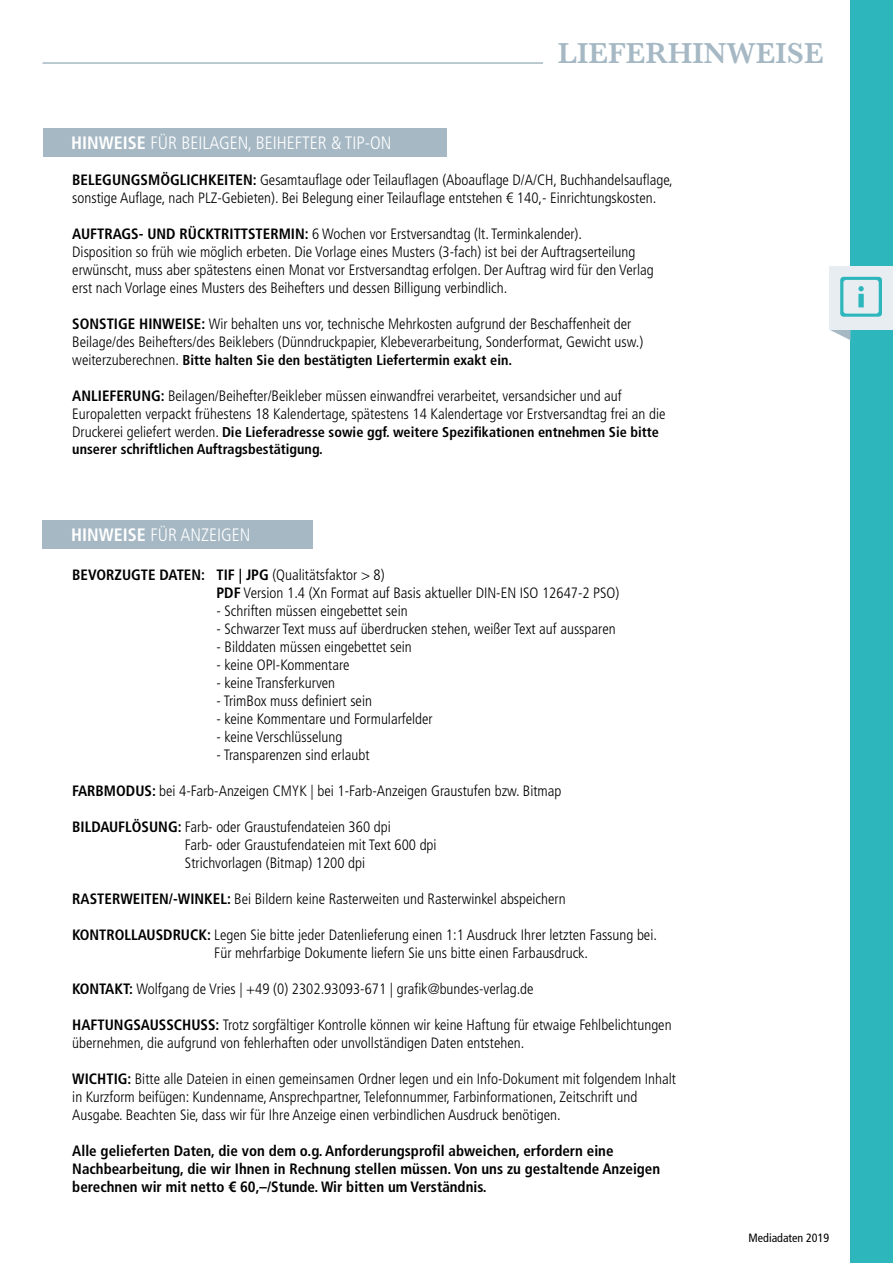
<style>
.page{position:relative;width:893px;height:1263px;background:#fff}
.page>*{position:absolute;margin:0;border:0;box-sizing:border-box;transform-origin:0 0}
.t1{font:600 30px "Baskerville";color:#a5b8c4}
.t2{font:300 condensed 18px "Frutiger LT Std";color:#fff}
.t3{font:300 condensed 15px/18px "Frutiger LT Std";color:#000}
.t4{font:700 condensed 15px/18px "Frutiger LT Std";color:#000}
.t5{font:700 condensed 14.25px/17.1px "Frutiger LT Std";color:#000}
.t6{font:condensed 12px "Frutiger LT Std";color:#000}
.s1{font-weight:700}
.s2{font-weight:300;font-size:15px}
</style>
<div class="page">
<div style="left:850px;top:0;width:43px;height:1263px;background:#2db7bc"></div>
<div style="left:43px;top:128px;width:403px;height:29px;background:#a5b8c4"></div>
<div style="left:43px;top:520px;width:270px;height:29px;background:#a5b8c4"></div>
<hr style="left:43px;top:62px;width:500px;height:2px;background:#a5b8c4">
<svg style="left:830px;top:330px;width:20px;height:10px"></svg>
<div style="left:829px;top:266px;width:64px;height:64px;background:#e7edf1"></div>
<svg style="left:840px;top:277px;width:42px;height:40px"></svg>
<p class="t2" style="left:71px;top:133px;width:322px"><span class="s1">HINWEISE</span> FÜR BEILAGEN, BEIHEFTER &amp; TIP-ON</p>
<h1 class="t1" style="left:558px;top:32px;width:267px">LIEFERHINWEISE</h1>
<p class="t3" style="left:72px;top:171px;width:602px"><span class="s1">BELEGUNGSMÖGLICHKEITEN:</span> Gesamtauflage oder Teilauflagen (Aboauflage D/A/CH, Buchhandelsauflage, sonstige Auflage, nach PLZ-Gebieten). Bei Belegung einer Teilauflage entstehen € 140,- Einrichtungskosten.</p>
<p class="t3" style="left:72px;top:225px;width:583px"><span class="s1">AUFTRAGS- UND RÜCKTRITTSTERMIN:</span> 6 Wochen vor Erstversandtag (lt. Terminkalender).<br>Disposition so früh wie möglich erbeten. Die Vorlage eines Musters (3-fach) ist bei der Auftragserteilung erwünscht, muss aber spätestens einen Monat vor Erstversandtag erfolgen. Der Auftrag wird für den Verlag erst nach Vorlage eines Musters des Beihefters und dessen Billigung verbindlich.</p>
<p class="t3" style="left:72px;top:315px;width:573px"><span class="s1">SONSTIGE HINWEISE:</span> Wir behalten uns vor, technische Mehrkosten aufgrund der Beschaffenheit der<br>Beilage/des Beihefters/des Beiklebers (Dünndruckpapier, Klebeverarbeitung, Sonderformat, Gewicht usw.)</p>
<p class="t5" style="left:72px;top:352px;width:441px"><span class="s2">weiterzuberechnen.</span> Bitte halten Sie den bestätigten Liefertermin exakt ein.</p>
<p class="t3" style="left:72px;top:387px;width:595px"><span class="s1">ANLIEFERUNG:</span> Beilagen/Beihefter/Beikleber müssen einwandfrei verarbeitet, versandsicher und auf<br>Europaletten verpackt frühestens 18 Kalendertage, spätestens 14 Kalendertage vor Erstversandtag frei an die</p>
<p class="t5" style="left:72px;top:424px;width:588px"><span class="s2">Druckerei geliefert werden.</span> Die Lieferadresse sowie ggf. weitere Spezifikationen entnehmen Sie bitte unserer schriftlichen Auftragsbestätigung.</p>
<p class="t2" style="left:71px;top:525px;width:181px"><span class="s1">HINWEISE</span> FÜR ANZEIGEN</p>
<p class="t3" style="left:217px;top:566px;width:404px;text-indent:-144px"><span class="s1">BEVORZUGTE DATEN: TIF | JPG</span> (Qualitätsfaktor &gt; 8)<br><span class="s1">PDF</span> Version 1.4 (Xn Format auf Basis aktueller DIN-EN ISO 12647-2 PSO)</p>
<p class="t3" style="left:217px;top:602px;width:193px">- Schriften müssen eingebettet sein</p>
<p class="t3" style="left:217px;top:620px;width:401px">- Schwarzer Text muss auf überdrucken stehen, weißer Text auf aussparen</p>
<p class="t3" style="left:217px;top:638px;width:197px">- Bilddaten müssen eingebettet sein</p>
<p class="t3" style="left:217px;top:656px;width:135px">- keine OPI-Kommentare</p>
<p class="t3" style="left:217px;top:674px;width:120px">- keine Transferkurven</p>
<p class="t3" style="left:217px;top:692px;width:157px">- TrimBox muss definiert sein</p>
<p class="t3" style="left:217px;top:710px;width:218px">- keine Kommentare und Formularfelder</p>
<p class="t3" style="left:217px;top:728px;width:127px">- keine Verschlüsselung</p>
<p class="t3" style="left:217px;top:746px;width:155px">- Transparenzen sind erlaubt</p>
<p class="t3" style="left:72px;top:782px;width:491px"><span class="s1">FARBMODUS:</span> bei 4-Farb-Anzeigen CMYK | bei 1-Farb-Anzeigen Graustufen bzw. Bitmap</p>
<p class="t3" style="left:185px;top:818px;width:253px;text-indent:-113px"><span class="s1">BILDAUFLÖSUNG:</span> Farb- oder Graustufendateien 360 dpi<br>Farb- oder Graustufendateien mit Text 600 dpi<br>Strichvorlagen (Bitmap) 1200 dpi</p>
<p class="t3" style="left:72px;top:890px;width:495px"><span class="s1">RASTERWEITEN/-WINKEL:</span> Bei Bildern keine Rasterweiten und Rasterwinkel abspeichern</p>
<p class="t3" style="left:214px;top:926px;width:444px;text-indent:-142px"><span class="s1">KONTROLLAUSDRUCK:</span> Legen Sie bitte jeder Datenlieferung einen 1:1 Ausdruck Ihrer letzten Fassung bei.<br>Für mehrfarbige Dokumente liefern Sie uns bitte einen Farbausdruck.</p>
<p class="t3" style="left:72px;top:980px;width:463px"><span class="s1">KONTAKT:</span> Wolfgang de Vries | +49 (0) 2302.93093-671 | grafik@bundes-verlag.de</p>
<p class="t3" style="left:72px;top:1016px;width:601px"><span class="s1">HAFTUNGSAUSSCHUSS:</span> Trotz sorgfältiger Kontrolle können wir keine Haftung für etwaige Fehlbelichtungen übernehmen, die aufgrund von fehlerhaften oder unvollständigen Daten entstehen.</p>
<p class="t3" style="left:72px;top:1070px;width:605px"><span class="s1">WICHTIG:</span> Bitte alle Dateien in einen gemeinsamen Ordner legen und ein Info-Dokument mit folgendem Inhalt in Kurzform beifügen: Kundenname, Ansprechpartner, Telefonnummer, Farbinformationen, Zeitschrift und<br>Ausgabe. Beachten Sie, dass wir für Ihre Anzeige einen verbindlichen Ausdruck benötigen.</p>
<p class="t4" style="left:72px;top:1142px;width:589px">Alle gelieferten Daten, die von dem o.g. Anforderungsprofil abweichen, erfordern eine<br>Nachbearbeitung, die wir Ihnen in Rechnung stellen müssen. Von uns zu gestaltende Anzeigen berechnen wir mit netto € 60,–/Stunde. Wir bitten um Verständnis.</p>
<p class="t6" style="left:749px;top:1230px;width:82px">Mediadaten 2019</p>
</div>
